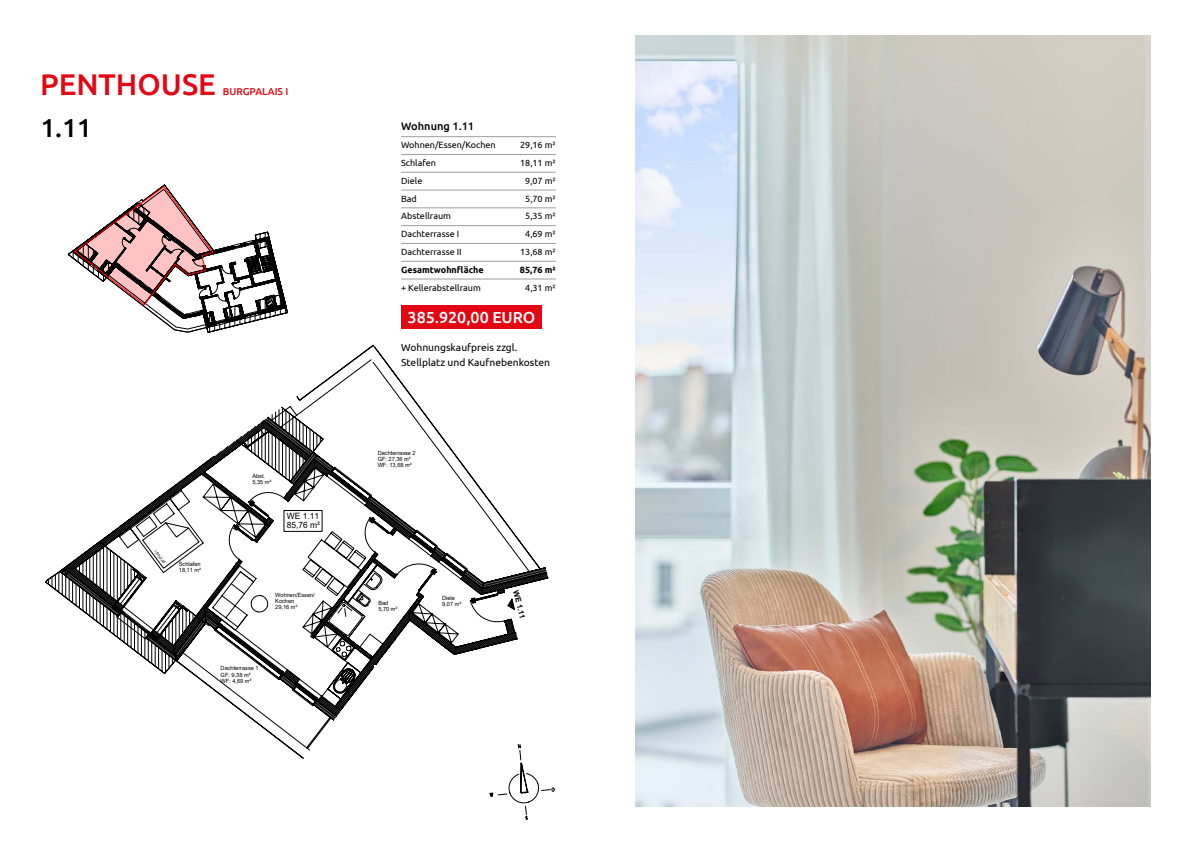
<style>
.page{position:relative;width:1191px;height:842px;background:#fff}
.page>*{position:absolute;margin:0;border:0;box-sizing:border-box;transform-origin:0 0}
.t1{font:500 30px "Ubuntu";color:#e30613}
.t2{font:500 26px "Ubuntu";color:#000}
.t3{font:500 16px "Ubuntu";color:#fff}
.t4{font:500 11px "Ubuntu";color:#000}
.t5{font:10.3px/14.8px "Ubuntu";color:#000}
.t6{font:500 10px "Ubuntu";color:#e30613}
.t7{font:9px "Ubuntu";color:#000}
.t8{font:700 9px "Ubuntu";color:#000}
.t9{font:8.6px/9.3px "Arial";color:#000}
.t10{font:700 7.7px "Arial";color:#000}
.t11{font:5.8px/6.2px "Arial";color:#000}
.t12{font:3.8px "Arial";color:#000}
</style>
<div class="page">
<img style="left:636px;top:35px;width:514px;height:772px">
<svg style="left:268px;top:345px;width:160px;height:72px"></svg>
<hr style="left:401px;top:136px;width:155px;height:1px;background:#9d9d9c">
<hr style="left:401px;top:154px;width:155px;height:1px;background:#9d9d9c">
<hr style="left:401px;top:172px;width:155px;height:1px;background:#9d9d9c">
<hr style="left:401px;top:190px;width:155px;height:1px;background:#9d9d9c">
<hr style="left:401px;top:208px;width:155px;height:1px;background:#9d9d9c">
<hr style="left:401px;top:225px;width:155px;height:1px;background:#9d9d9c">
<hr style="left:401px;top:243px;width:155px;height:1px;background:#9d9d9c">
<hr style="left:401px;top:261px;width:155px;height:1px;background:#9d9d9c">
<hr style="left:401px;top:279px;width:155px;height:1px;background:#9d9d9c">
<div style="left:401px;top:306px;width:141px;height:23px;background:#e30613"></div>
<svg style="left:67px;top:184px;width:221px;height:149px"></svg>
<svg style="left:48px;top:417px;width:507px;height:403px"></svg>
<h1 class="t1" style="left:40px;top:65px;width:177px">PENTHOUSE</h1>
<p class="t6" style="left:223px;top:85px;width:67px">BURGPALAIS I</p>
<h2 class="t2" style="left:40px;top:111px;width:53px">1.11</h2>
<p class="t12" style="left:157px;top:548px;width:18px;rotate:53deg">1,80x2,00</p>
<p class="t11" style="left:179px;top:560px;width:24px">Schlafen<br>18,11 m²</p>
<p class="t11" style="left:252px;top:472px;width:21px">Abst.<br>5,35 m²</p>
<p class="t9" style="left:287px;top:511px;width:35px">WE 1.11<br>85,76 m²</p>
<p class="t11" style="left:275px;top:591px;width:41px">Wohnen/Essen/<br>Kochen<br>29,16 m²</p>
<p class="t11" style="left:221px;top:665px;width:40px">Dachterrasse 1<br>GF: 9,38 m²<br>WF: 4,69 m²</p>
<p class="t4" style="left:401px;top:120px;width:75px">Wohnung 1.11</p>
<p class="t7" style="left:401px;top:140px;width:96px">Wohnen/Essen/Kochen</p>
<p class="t7" style="left:520px;top:140px;width:37px">29,16 m²</p>
<p class="t7" style="left:401px;top:157px;width:36px">Schlafen</p>
<p class="t7" style="left:520px;top:157px;width:37px">18,11 m²</p>
<p class="t7" style="left:401px;top:175px;width:23px">Diele</p>
<p class="t7" style="left:525px;top:175px;width:32px">9,07 m²</p>
<p class="t7" style="left:401px;top:193px;width:17px">Bad</p>
<p class="t7" style="left:525px;top:193px;width:32px">5,70 m²</p>
<p class="t7" style="left:401px;top:211px;width:51px">Abstellraum</p>
<p class="t7" style="left:525px;top:211px;width:32px">5,35 m²</p>
<p class="t7" style="left:401px;top:229px;width:60px">Dachterrasse I</p>
<p class="t7" style="left:525px;top:229px;width:32px">4,69 m²</p>
<p class="t7" style="left:401px;top:246px;width:62px">Dachterrasse II</p>
<p class="t7" style="left:520px;top:246px;width:37px">13,68 m²</p>
<p class="t8" style="left:401px;top:264px;width:84px">Gesamtwohnfläche</p>
<p class="t8" style="left:520px;top:264px;width:37px">85,76 m²</p>
<p class="t7" style="left:401px;top:282px;width:81px">+ Kellerabstellraum</p>
<p class="t7" style="left:525px;top:282px;width:32px">4,31 m²</p>
<h3 class="t3" style="left:407px;top:307px;width:129px">385.920,00 EURO</h3>
<p class="t5" style="left:401px;top:339px;width:150px">Wohnungskaufpreis zzgl.<br>Stellplatz und Kaufnebenkosten</p>
<p class="t11" style="left:378px;top:450px;width:40px">Dachterrasse 2<br>GF: 27,36 m²<br>WF: 13,68 m²</p>
<p class="t11" style="left:378px;top:600px;width:21px">Bad<br>5,70 m²</p>
<p class="t11" style="left:442px;top:595px;width:21px">Diele<br>9,07 m²</p>
<p class="t10" style="left:521px;top:589px;width:30px;rotate:76deg">WE 1.11</p>
</div>
